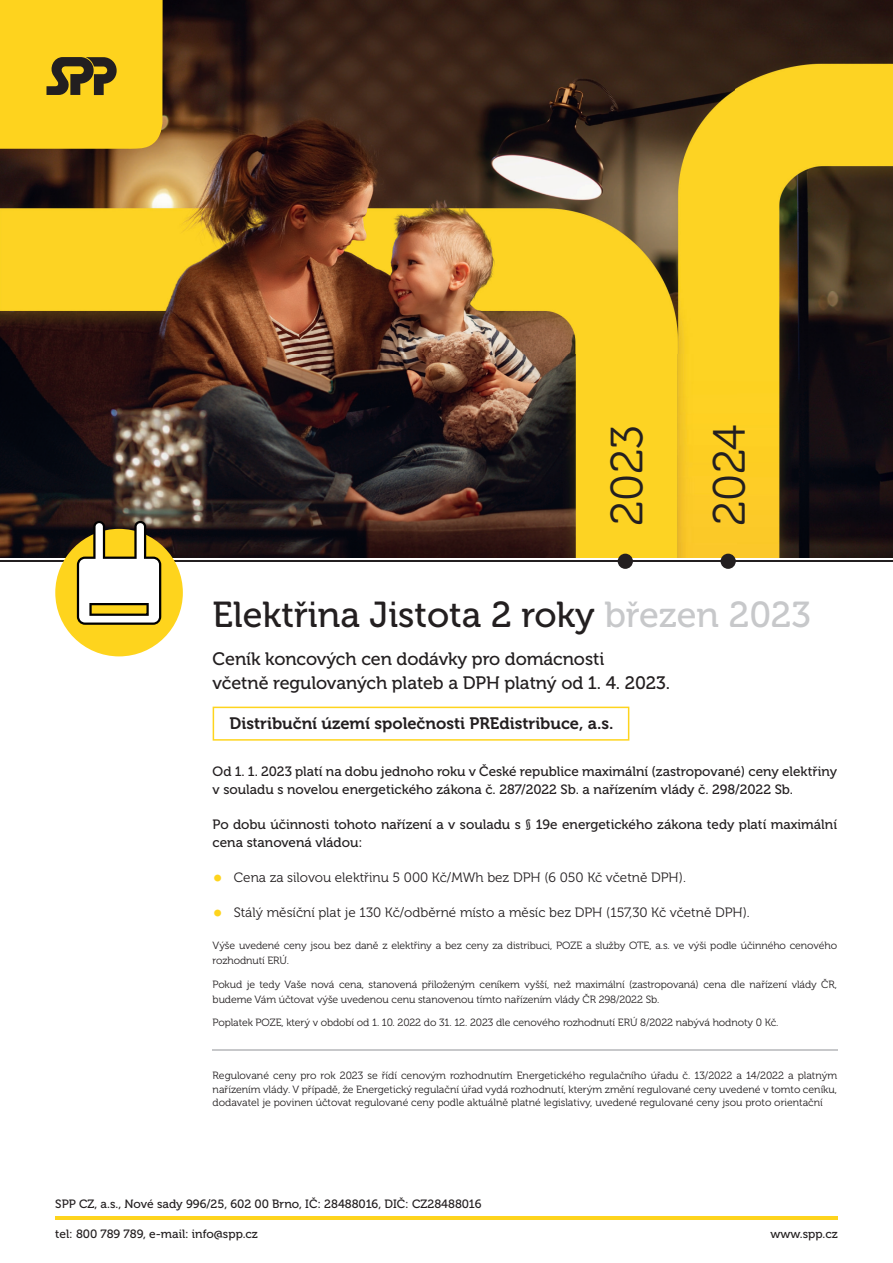
<style>
.page{position:relative;width:893px;height:1263px;background:#fff}
.page>*{position:absolute;margin:0;border:0;box-sizing:border-box;transform-origin:0 0}
.t1{font:45px "Museo 300";letter-spacing:-.01em;color:#231f20}
.t2{font:36px "Museo 500";color:#231f20}
.t3{font:18px/24px "Museo 500";letter-spacing:-.005em;color:#231f20}
.t4{font:16.5px "Museo 700";color:#231f20}
.t5{font:13.5px/18px "Museo 500";color:#231f20}
.t6{font:13.5px "Museo 300";color:#231f20}
.t7{font:12px "Museo 500";color:#231f20}
.t8{font:10.5px/15px "Museo 300";letter-spacing:-.01em;color:#231f20}
.s1{color:#c7c8ca}
.s2{font-size:24px;color:#fed41d}
</style>
<div class="page">
<img style="left:0;top:0;width:893px;height:557px">
<svg style="left:0;top:0;width:163px;height:149px;background:#edc51e"></svg>
<hr style="left:55px;top:1216px;width:783px;height:3px;background:#fed41d">
<svg style="left:213px;top:707px;width:416px;height:34px"></svg>
<hr style="left:0;top:561px;width:893px;height:1px;background:#231f20">
<div style="left:618px;top:554px;width:15px;height:15px;background:#231f20;border-radius:50%"></div>
<div style="left:720px;top:554px;width:16px;height:15px;background:#231f20;border-radius:50%"></div>
<div style="left:55px;top:529px;width:128px;height:127px;background:#fed41d;border-radius:50%"></div>
<svg style="left:77px;top:521px;width:84px;height:104px"></svg>
<hr style="left:213px;top:1049px;width:625px;height:2px;background:#c7c8ca">
<h1 class="t1" style="left:610px;top:526px;width:102px;rotate:-90deg">2023</h1>
<h1 class="t1" style="left:712px;top:526px;width:103px;rotate:-90deg">2024</h1>
<h2 class="t2" style="left:213px;top:601px;width:600px">Elektřina Jistota 2 roky <span class="s1">březen 2023</span></h2>
<h3 class="t3" style="left:213px;top:649px;width:459px">Ceník koncových cen dodávky pro domácnosti<br>včetně regulovaných plateb a DPH platný od 1. 4. 2023.</h3>
<h3 class="t4" style="left:230px;top:717px;width:385px">Distribuční území společnosti PREdistribuce, a.s.</h3>
<p class="t5" style="left:213px;top:764px;width:626px">Od 1. 1. 2023 platí na dobu jednoho roku v České republice maximální (zastropované) ceny elektřiny v souladu s novelou energetického zákona č. 287/2022 Sb. a nařízením vlády č. 298/2022 Sb.</p>
<p class="t5" style="left:213px;top:817px;width:626px">Po dobu účinnosti tohoto nařízení a v souladu s § 19e energetického zákona tedy platí maximální cena stanovená vládou:</p>
<p class="t6" style="left:213px;top:872px;width:475px"><span class="s2">•</span> Cena za silovou elektřinu 5 000 Kč/MWh bez DPH (6 050 Kč včetně DPH).</p>
<p class="t6" style="left:213px;top:907px;width:539px"><span class="s2">•</span> Stálý měsíční plat je 130 Kč/odběrné místo a měsíc bez DPH (157,30 Kč včetně DPH).</p>
<p class="t8" style="left:213px;top:939px;width:626px">Výše uvedené ceny jsou bez daně z elektřiny a bez ceny za distribuci, POZE a služby OTE, a.s. ve výši podle účinného cenového rozhodnutí ERÚ.</p>
<p class="t8" style="left:213px;top:978px;width:626px">Pokud je tedy Vaše nová cena, stanovená přiloženým ceníkem vyšší, než maximální (zastropovaná) cena dle nařízení vlády ČR, budeme Vám účtovat výše uvedenou cenu stanovenou tímto nařízením vlády ČR 298/2022 Sb.</p>
<p class="t8" style="left:213px;top:1016px;width:567px">Poplatek POZE, který v období od 1. 10. 2022 do 31. 12. 2023 dle cenového rozhodnutí ERÚ 8/2022 nabývá hodnoty 0 Kč.</p>
<p class="t8" style="left:213px;top:1070px;width:626px;line-height:13.5px;text-align:justify">Regulované ceny pro rok 2023 se řídí cenovým rozhodnutím Energetického regulačního úřadu č. 13/2022 a 14/2022 a platným nařízením vlády. V případě, že Energetický regulační úřad vydá rozhodnutí, kterým změní regulované ceny uvedené v tomto ceníku, dodavatel je povinen účtovat regulované ceny podle aktuálně platné legislativy, uvedené regulované ceny jsou proto orientační</p>
<p class="t7" style="left:55px;top:1199px;width:428px">SPP CZ, a.s., Nové sady 996/25, 602 00 Brno, IČ: 28488016, DIČ: CZ28488016</p>
<p class="t7" style="left:55px;top:1229px;width:204px">tel: 800 789 789, e-mail: info@spp.cz</p>
<p class="t7" style="left:770px;top:1229px;width:69px">www.spp.cz</p>
</div>
